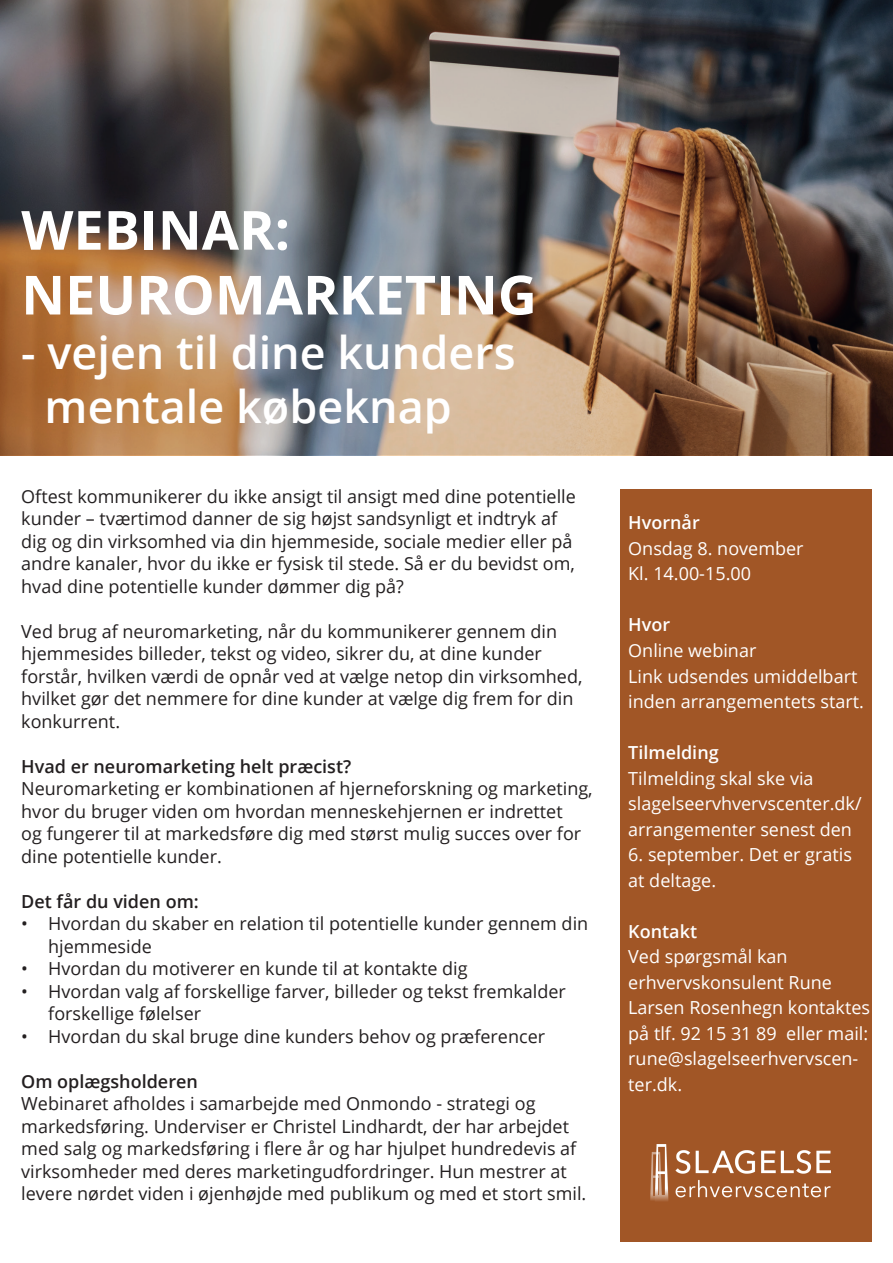
<style>
.page{position:relative;width:893px;height:1263px;background:#fff}
.page>*{position:absolute;margin:0;border:0;box-sizing:border-box;transform-origin:0 0}
.t1{font:700 54px/64.8px "Open Sans";color:#fff}
.t2{font:600 45px/54px "Open Sans";color:#fff}
.t3{font:18px/22.5px "Open Sans";color:#231f20}
.t4{font:18px/25.5px "Open Sans";color:#fff}
.t5{font:600 18px "Open Sans";color:#231f20}
.t6{font:600 18px "Open Sans";color:#fff}
</style>
<div class="page">
<div style="left:620px;top:489px;width:252px;height:753px;background:#a15626"></div>
<img style="left:651px;top:1145px;width:180px;height:56px">
<img style="left:0;top:0;width:893px;height:455px">
<h1 class="t1" style="left:21px;top:196px;width:517px">WEBINAR:<br>NEUROMARKETING</h1>
<h2 class="t2" style="left:45px;top:324px;width:472px;text-indent:-23px">- vejen til dine kunders mentale købeknap</h2>
<p class="t3" style="left:21px;top:485px;width:556px">Oftest kommunikerer du ikke ansigt til ansigt med dine potentielle kunder – tværtimod danner de sig højst sandsynligt et indtryk af dig og din virksomhed via din hjemmeside, sociale medier eller på andre kanaler, hvor du ikke er fysisk til stede. Så er du bevidst om, hvad dine potentielle kunder dømmer dig på?</p>
<p class="t3" style="left:21px;top:620px;width:563px">Ved brug af neuromarketing, når du kommunikerer gennem din hjemmesides billeder, tekst og video, sikrer du, at dine kunder forstår, hvilken værdi de opnår ved at vælge netop din virksomhed, hvilket gør det nemmere for dine kunder at vælge dig frem for din konkurrent.</p>
<p class="t5" style="left:21px;top:754px;width:331px">Hvad er neuromarketing helt præcist?</p>
<p class="t3" style="left:21px;top:777px;width:573px">Neuromarketing er kombinationen af hjerneforskning og marketing, hvor du bruger viden om hvordan menneskehjernen er indrettet<br>og fungerer til at markedsføre dig med størst mulig succes over for dine potentielle kunder.</p>
<p class="t5" style="left:21px;top:889px;width:179px">Det får du viden om:</p>
<p class="t3" style="left:48px;top:912px;width:541px;text-indent:-27px">• Hvordan du skaber en relation til potentielle kunder gennem din hjemmeside</p>
<p class="t3" style="left:21px;top:957px;width:448px">• Hvordan du motiverer en kunde til at kontakte dig</p>
<p class="t3" style="left:48px;top:980px;width:519px;text-indent:-27px">• Hvordan valg af forskellige farver, billeder og tekst fremkalder forskellige følelser</p>
<p class="t3" style="left:21px;top:1025px;width:525px">• Hvordan du skal bruge dine kunders behov og præferencer</p>
<p class="t5" style="left:21px;top:1069px;width:178px">Om oplægsholderen</p>
<p class="t3" style="left:21px;top:1092px;width:567px">Webinaret afholdes i samarbejde med Onmondo - strategi og markedsføring. Underviser er Christel Lindhardt, der har arbejdet med salg og markedsføring i flere år og har hjulpet hundredevis af virksomheder med deres marketingudfordringer. Hun mestrer at levere nørdet viden i øjenhøjde med publikum og med et stort smil.</p>
<p class="t6" style="left:628px;top:511px;width:73px">Hvornår</p>
<p class="t4" style="left:628px;top:535px;width:177px">Onsdag 8. november<br>Kl. 14.00-15.00</p>
<p class="t6" style="left:628px;top:613px;width:43px">Hvor</p>
<p class="t4" style="left:628px;top:637px;width:237px">Online webinar<br>Link udsendes umiddelbart inden arrangementets start.</p>
<p class="t6" style="left:628px;top:740px;width:92px">Tilmelding</p>
<p class="t4" style="left:628px;top:765px;width:235px">Tilmelding skal ske via slagelseervhvervscenter.dk/ arrangementer senest den</p>
<p class="t4" style="left:628px;top:841px;width:225px">6. september. Det er gratis at deltage.</p>
<p class="t6" style="left:628px;top:919px;width:70px">Kontakt</p>
<p class="t4" style="left:628px;top:943px;width:243px">Ved spørgsmål kan erhvervskonsulent Rune<br>Larsen Rosenhegn kontaktes på tlf. 92 15 31 89 eller mail: rune@slagelseerhvervscen&shy;ter.dk.</p>
</div>
